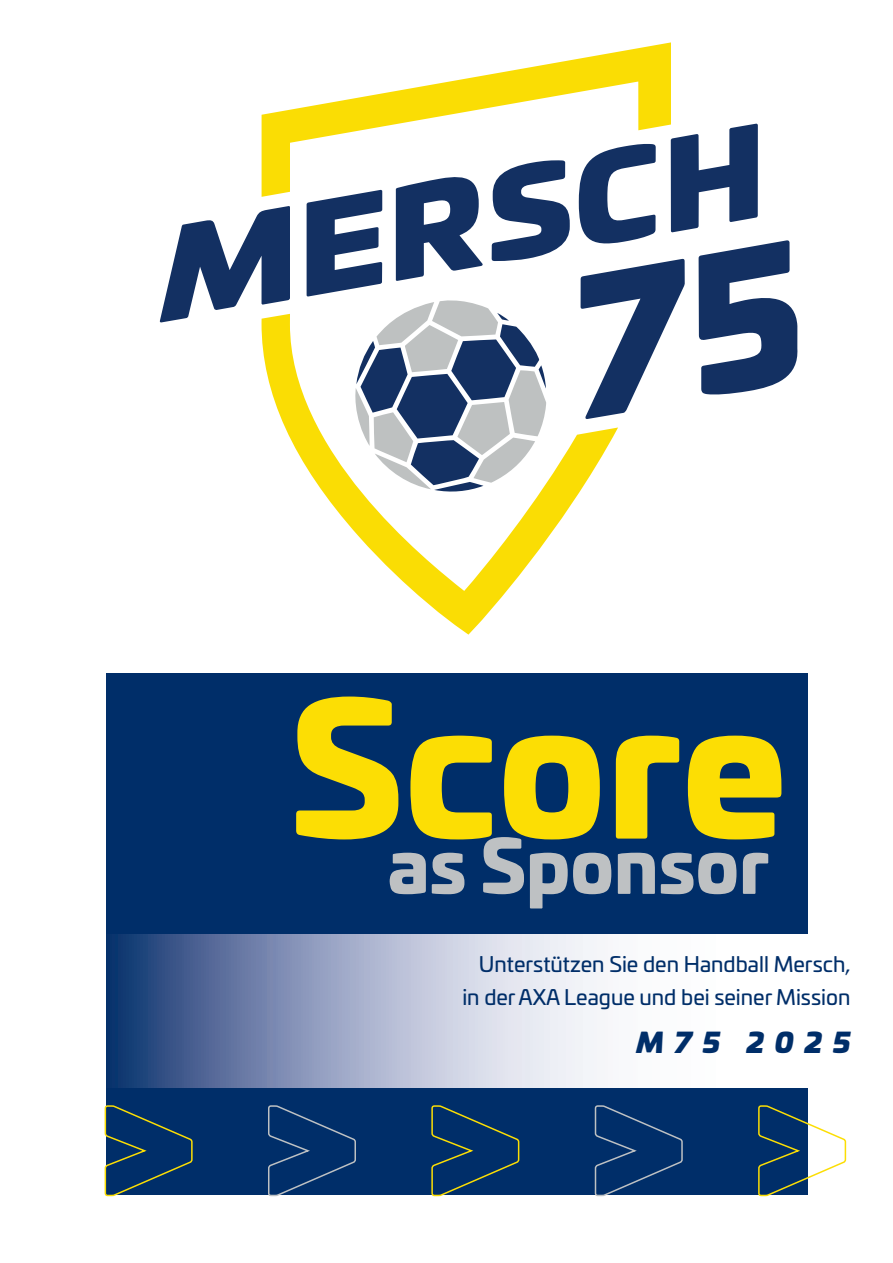
<style>
.page{position:relative;width:893px;height:1263px;background:#fff}
.page>*{position:absolute;margin:0;border:0;box-sizing:border-box;transform-origin:0 0}
.t1{font:900 180px "Univia Pro";color:#fcde04}
.t2{font:900 72px "Univia Pro";color:#bec1c3}
.t3{font:italic 900 27px "Univia Pro";letter-spacing:.4em;color:#002e69}
.t4{font:21px/33px "Univia Pro";color:#002e69;text-align:right}
</style>
<div class="page">
<div style="left:106px;top:673px;width:702px;height:522px;background:#002e69"></div>
<svg style="left:262px;top:323px;width:356px;height:312px"></svg>
<svg style="left:262px;top:43px;width:409px;height:154px"></svg>
<svg style="left:699px;top:240px;width:99px;height:155px"></svg>
<svg style="left:580px;top:259px;width:105px;height:160px"></svg>
<svg style="left:671px;top:123px;width:87px;height:109px"></svg>
<svg style="left:579px;top:144px;width:77px;height:100px"></svg>
<svg style="left:160px;top:206px;width:130px;height:117px"></svg>
<svg style="left:307px;top:160px;width:263px;height:333px"></svg>
<svg style="left:112px;top:934px;width:696px;height:153px;background:#b7bfd4"></svg>
<svg style="left:104px;top:1105px;width:89px;height:92px"></svg>
<svg style="left:268px;top:1105px;width:88px;height:92px"></svg>
<svg style="left:431px;top:1105px;width:89px;height:92px"></svg>
<svg style="left:594px;top:1105px;width:89px;height:92px"></svg>
<svg style="left:758px;top:1105px;width:89px;height:92px"></svg>
<p class="t1" style="left:289px;top:621px;width:499px">Score</p>
<p class="t2" style="left:388px;top:807px;width:383px">as Sponsor</p>
<p class="t4" style="left:462px;top:947px;width:390px">Unterstützen Sie den Handball Mersch, in der AXA League und bei seiner Mission</p>
<p class="t3" style="left:636px;top:1020px;width:216px">M75 2025</p>
</div>
